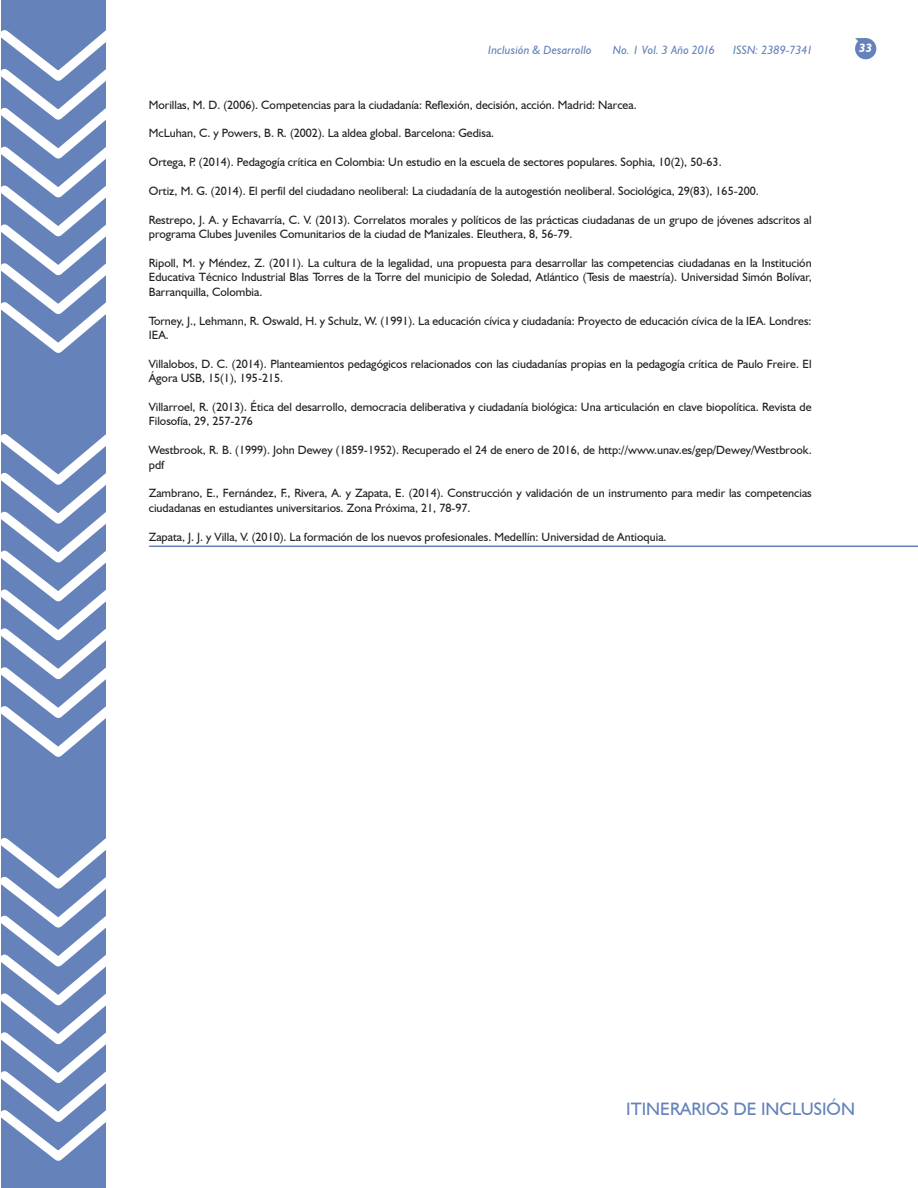
<style>
.page{position:relative;width:918px;height:1188px;background:#fff}
.page>*{position:absolute;margin:0;border:0;box-sizing:border-box;transform-origin:0 0}
.t1{font:18px "Humanist 521 BT";color:#6582ba}
.t2{font:12px/14.4px "Humanist 521 BT";color:#231f20}
.t3{font:italic 12px "Humanist 521 BT";letter-spacing:.01em;color:#6582ba}
.t4{font:italic 700 12px "Humanist 521 BT";color:#fff}
</style>
<div class="page">
<div style="left:855px;top:38px;width:21px;height:21px;background:#6582ba;border-radius:50%"></div>
<svg style="left:855px;top:38px;width:7px;height:11px"></svg>
<div style="left:1px;top:0;width:105px;height:1188px;background:#6582ba"></div>
<svg style="left:1px;top:30px;width:105px;height:323px"></svg>
<svg style="left:1px;top:434px;width:105px;height:323px"></svg>
<svg style="left:1px;top:838px;width:105px;height:323px"></svg>
<hr style="left:150px;top:546px;width:768px;height:1px;background:#6582ba">
<p class="t3" style="left:488px;top:42px;width:105px">Inclusión &amp; Desarrollo</p>
<p class="t3" style="left:613px;top:42px;width:104px">No. 1 Vol. 3 Año 2016</p>
<p class="t3" style="left:733px;top:42px;width:81px">ISSN: 2389-7341</p>
<p class="t4" style="left:859px;top:40px;width:14px">33</p>
<p class="t2" style="left:149px;top:97px;width:489px">Morillas, M. D. (2006). Competencias para la ciudadanía: Reflexión, decisión, acción. Madrid: Narcea.</p>
<p class="t2" style="left:149px;top:126px;width:347px">McLuhan, C. y Powers, B. R. (2002). La aldea global. Barcelona: Gedisa.</p>
<p class="t2" style="left:149px;top:155px;width:574px">Ortega, P. (2014). Pedagogía crítica en Colombia: Un estudio en la escuela de sectores populares. Sophia, 10(2), 50-63.</p>
<p class="t2" style="left:149px;top:183px;width:612px">Ortiz, M. G. (2014). El perfil del ciudadano neoliberal: La ciudadanía de la autogestión neoliberal. Sociológica, 29(83), 165-200.</p>
<p class="t2" style="left:149px;top:212px;width:664px">Restrepo, J. A. y Echavarría, C. V. (2013). Correlatos morales y políticos de las prácticas ciudadanas de un grupo de jóvenes adscritos al programa Clubes Juveniles Comunitarios de la ciudad de Manizales. Eleuthera, 8, 56-79.</p>
<p class="t2" style="left:149px;top:255px;width:664px;text-align:justify">Ripoll, M. y Méndez, Z. (2011). La cultura de la legalidad, una propuesta para desarrollar las competencias ciudadanas en la Institución Educativa Técnico Industrial Blas Torres de la Torre del municipio de Soledad, Atlántico (Tesis de maestría). Universidad Simón Bolívar, Barranquilla, Colombia.</p>
<p class="t2" style="left:149px;top:313px;width:664px">Torney, J., Lehmann, R. Oswald, H. y Schulz, W. (1991). La educación cívica y ciudadanía: Proyecto de educación cívica de la IEA. Londres:<br>IEA.</p>
<p class="t2" style="left:149px;top:356px;width:664px">Villalobos, D. C. (2014). Planteamientos pedagógicos relacionados con las ciudadanías propias en la pedagogía crítica de Paulo Freire. El<br>Ágora USB, 15(1), 195-215.</p>
<p class="t2" style="left:149px;top:399px;width:664px">Villarroel, R. (2013). Ética del desarrollo, democracia deliberativa y ciudadanía biológica: Una articulación en clave biopolítica. Revista de<br>Filosofía, 29, 257-276</p>
<p class="t2" style="left:149px;top:443px;width:664px">Westbrook, R. B. (1999). John Dewey (1859-1952). Recuperado el 24 de enero de 2016, de http://www.unav.es/gep/Dewey/Westbrook. pdf</p>
<p class="t2" style="left:149px;top:486px;width:664px">Zambrano, E., Fernández, F., Rivera, A. y Zapata, E. (2014). Construcción y validación de un instrumento para medir las competencias ciudadanas en estudiantes universitarios. Zona Próxima, 21, 78-97.</p>
<p class="t2" style="left:149px;top:529px;width:519px">Zapata, J. J. y Villa, V. (2010). La formación de los nuevos profesionales. Medellín: Universidad de Antioquia.</p>
<h1 class="t1" style="left:626px;top:1098px;width:230px">ITINERARIOS DE INCLUSIÓN</h1>
</div>
